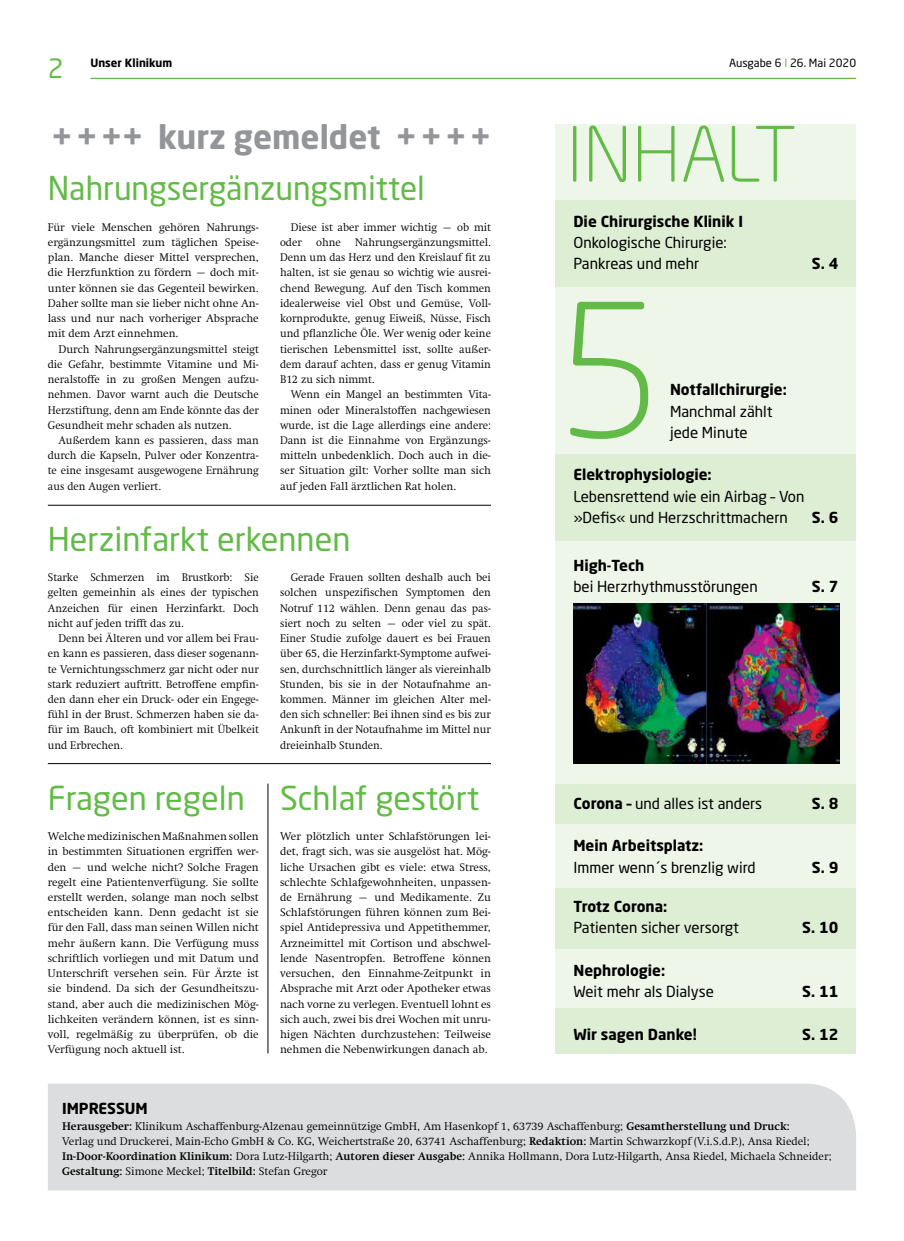
<style>
.page{position:relative;width:904px;height:1241px;background:#fff}
.page>*{position:absolute;margin:0;border:0;box-sizing:border-box;transform-origin:0 0}
.t1{font:300 183px "Neo Sans Pro";color:#62bb46}
.t2{font:300 75px "Neo Sans Pro";color:#62bb46}
.t3{font:32.5px "Neo Sans Pro";color:#62bb46}
.t4{font:700 32.5px "Neo Sans Pro";color:#939598}
.t5{font:26.25px "Neo Sans Pro";color:#62bb46}
.t6{font:15px/21.2px "Neo Sans Pro";color:#000}
.t7{font:700 15px "Neo Sans Pro";color:#000}
.t8{font:300 11.25px/15.2px "Swift LT Std";color:#000;text-align:justify}
.t9{font:11.25px "Neo Sans Pro";color:#000}
.t10{font:700 11.25px "Neo Sans Pro";color:#000}
.s1{color:#62bb46}
.s2{font-weight:700}
</style>
<div class="page">
<hr style="left:90px;top:78px;width:766px;height:1px;background:#62bb46">
<div style="left:555px;top:124px;width:301px;height:929px;background:#edf6e8"></div>
<div style="left:555px;top:887px;width:301px;height:61px;background:#deeed4"></div>
<div style="left:555px;top:1007px;width:301px;height:46px;background:#deeed4"></div>
<div style="left:555px;top:200px;width:301px;height:87px;background:#deeed4"></div>
<div style="left:555px;top:454px;width:301px;height:86px;background:#deeed4"></div>
<div style="left:555px;top:783px;width:301px;height:40px;background:#deeed4"></div>
<div style="left:48px;top:1083px;width:808px;height:107px;background:#dcddde"></div>
<hr style="left:48px;top:505px;width:443px;height:1px;background:#000">
<hr style="left:48px;top:763px;width:443px;height:1px;background:#000">
<hr style="left:268px;top:783px;width:1px;height:270px;background:#000">
<img style="left:573px;top:604px;width:266px;height:159px">
<h3 class="t5" style="left:48px;top:53px;width:17px">2</h3>
<p class="t10" style="left:90px;top:56px;width:83px">Unser Klinikum</p>
<p class="t9" style="left:729px;top:56px;width:128px">Ausgabe 6 <span class="s1">I</span> 26. Mai 2020</p>
<h3 class="t4" style="left:52px;top:116px;width:441px">+ + ++ kurz gemeldet + + + +</h3>
<h3 class="t3" style="left:48px;top:168px;width:378px">Nahrungsergänzungsmittel</h3>
<p class="t8" style="left:48px;top:219px;width:212px">Für viele Menschen gehören Nahrungs&shy;ergänzungsmittel zum täglichen Speise&shy;plan. Manche dieser Mittel versprechen, die Herzfunktion zu fördern – doch mit&shy;unter können sie das Gegenteil bewirken.<br>Daher sollte man sie lieber nicht ohne An&shy;lass und nur nach vorheriger Absprache mit dem Arzt einnehmen.</p>
<p class="t8" style="left:48px;top:341px;width:212px;text-indent:11px">Durch Nahrungsergänzungsmittel steigt die Gefahr, bestimmte Vitamine und Mi&shy;neralstoffe in zu großen Mengen aufzu&shy;nehmen. Davor warnt auch die Deutsche Herzstiftung, denn am Ende könnte das der Gesundheit mehr schaden als nutzen.</p>
<p class="t8" style="left:48px;top:432px;width:212px;text-indent:11px">Außerdem kann es passieren, dass man durch die Kapseln, Pulver oder Konzentra&shy;te eine insgesamt ausgewogene Ernährung aus den Augen verliert.</p>
<p class="t8" style="left:280px;top:219px;width:212px;text-indent:11px">Diese ist aber immer wichtig – ob mit oder</p>
<p class="t8" style="left:280px;top:235px;width:212px;text-indent:75px">Nahrungsergänzungsmittel.<br>Denn um das Herz und den Kreislauf fit zu halten, ist sie genau so wichtig wie ausrei&shy;chend Bewegung. Auf den Tisch kommen idealerweise viel Obst und Gemüse, Voll&shy;kornprodukte, genug Eiweiß, Nüsse, Fisch und pflanzliche Öle. Wer wenig oder keine tierischen Lebensmittel isst, sollte außer&shy;dem darauf achten, dass er genug Vitamin B12 zu sich nimmt.</p>
<p class="t8" style="left:280px;top:387px;width:212px;text-indent:11px">Wenn ein Mangel an bestimmten Vita&shy;minen oder Mineralstoffen nachgewiesen wurde, ist die Lage allerdings eine andere:<br>Dann ist die Einnahme von Ergänzungs&shy;mitteln unbedenklich. Doch auch in die&shy;ser Situation gilt: Vorher sollte man sich auf jeden Fall ärztlichen Rat holen.</p>
<h3 class="t3" style="left:48px;top:518px;width:304px">Herzinfarkt erkennen</h3>
<p class="t8" style="left:48px;top:570px;width:212px">Starke Schmerzen im Brustkorb: Sie gelten gemeinhin als eines der typischen Anzeichen für einen Herzinfarkt. Doch nicht auf jeden trifft das zu.</p>
<p class="t8" style="left:48px;top:630px;width:212px;text-indent:11px">Denn bei Älteren und vor allem bei Frau&shy;en kann es passieren, dass dieser sogenann&shy;te Vernichtungsschmerz gar nicht oder nur stark reduziert auftritt. Betroffene empfin&shy;den dann eher ein Druck- oder ein Engege&shy;fühl in der Brust. Schmerzen haben sie da&shy;für im Bauch, oft kombiniert mit Übelkeit und Erbrechen.</p>
<p class="t8" style="left:316px;top:235px;width:26px">ohne</p>
<p class="t8" style="left:280px;top:570px;width:212px;text-indent:11px">Gerade Frauen sollten deshalb auch bei solchen unspezifischen Symptomen den Notruf 112 wählen. Denn genau das pas&shy;siert noch zu selten – oder viel zu spät.<br>Einer Studie zufolge dauert es bei Frauen über 65, die Herzinfarkt-Symptome aufwei&shy;sen, durchschnittlich länger als viereinhalb Stunden, bis sie in der Notaufnahme an&shy;kommen. Männer im gleichen Alter mel&shy;den sich schneller: Bei ihnen sind es bis zur Ankunft in der Notaufnahme im Mittel nur dreieinhalb Stunden.</p>
<h3 class="t3" style="left:48px;top:777px;width:198px">Fragen regeln</h3>
<p class="t8" style="left:48px;top:828px;width:212px">Welche medizinischen Maßnahmen sollen in bestimmten Situationen ergriffen wer&shy;den – und welche nicht? Solche Fragen regelt eine Patientenverfügung. Sie sollte erstellt werden, solange man noch selbst entscheiden kann. Denn gedacht ist sie für den Fall, dass man seinen Willen nicht mehr äußern kann. Die Verfügung muss schriftlich vorliegen und mit Datum und Unterschrift versehen sein. Für Ärzte ist sie bindend. Da sich der Gesundheitszu&shy;stand, aber auch die medizinischen Mög&shy;lichkeiten verändern können, ist es sinn&shy;voll, regelmäßig zu überprüfen, ob die Verfügung noch aktuell ist.</p>
<h3 class="t3" style="left:280px;top:777px;width:201px">Schlaf gestört</h3>
<p class="t8" style="left:280px;top:828px;width:212px">Wer plötzlich unter Schlafstörungen lei&shy;det, fragt sich, was sie ausgelöst hat. Mög&shy;liche Ursachen gibt es viele: etwa Stress, schlechte Schlafgewohnheiten, unpassen&shy;de Ernährung – und Medikamente. Zu Schlafstörungen führen können zum Bei&shy;spiel Antidepressiva und Appetithemmer, Arzneimittel mit Cortison und abschwel&shy;lende Nasentropfen. Betroffene können versuchen, den Einnahme-Zeitpunkt in Absprache mit Arzt oder Apotheker etwas nach vorne zu verlegen. Eventuell lohnt es sich auch, zwei bis drei Wochen mit unru&shy;higen Nächten durchzustehen: Teilweise nehmen die Nebenwirkungen danach ab.</p>
<h2 class="t2" style="left:566px;top:109px;width:232px">INHALT</h2>
<h3 class="t7" style="left:573px;top:212px;width:171px">Die Chirurgische Klinik I</h3>
<h3 class="t6" style="left:573px;top:232px;width:155px">Onkologische Chirurgie:<br>Pankreas und mehr</h3>
<h3 class="t7" style="left:811px;top:254px;width:28px">S. 4</h3>
<h1 class="t1" style="left:556px;top:262px;width:108px">5</h1>
<h3 class="t7" style="left:670px;top:380px;width:118px">Notfallchirurgie:</h3>
<h3 class="t6" style="left:670px;top:400px;width:104px">Manchmal zählt jede Minute</h3>
<h3 class="t7" style="left:573px;top:465px;width:140px">Elektrophysiologie:</h3>
<h3 class="t6" style="left:573px;top:485px;width:232px">Lebensrettend wie ein Airbag – Von »Defis« und Herzschrittmachern</h3>
<h3 class="t7" style="left:811px;top:507px;width:28px">S. 6</h3>
<h3 class="t7" style="left:573px;top:555px;width:72px">High-Tech</h3>
<h3 class="t6" style="left:573px;top:576px;width:186px">bei Herzrhythmusstörungen</h3>
<h3 class="t7" style="left:811px;top:577px;width:28px">S. 7</h3>
<h3 class="t6" style="left:573px;top:792px;width:190px"><span class="s2">Corona –</span> und alles ist anders</h3>
<h3 class="t7" style="left:811px;top:793px;width:28px">S. 8</h3>
<h3 class="t7" style="left:573px;top:836px;width:131px">Mein Arbeitsplatz:</h3>
<h3 class="t6" style="left:573px;top:856px;width:184px">Immer wenn´s brenzlig wird</h3>
<h3 class="t7" style="left:811px;top:857px;width:28px">S. 9</h3>
<h3 class="t7" style="left:573px;top:896px;width:95px">Trotz Corona:</h3>
<h3 class="t6" style="left:573px;top:916px;width:167px">Patienten sicher versorgt</h3>
<h3 class="t7" style="left:802px;top:917px;width:38px">S. 10</h3>
<h3 class="t7" style="left:573px;top:960px;width:93px">Nephrologie:</h3>
<h3 class="t6" style="left:573px;top:980px;width:142px">Weit mehr als Dialyse</h3>
<h3 class="t7" style="left:802px;top:981px;width:38px">S. 11</h3>
<h3 class="t7" style="left:573px;top:1024px;width:125px">Wir sagen Danke!</h3>
<h3 class="t7" style="left:802px;top:1024px;width:38px">S. 12</h3>
<h3 class="t7" style="left:62px;top:1098px;width:87px">IMPRESSUM</h3>
<p class="t8" style="left:62px;top:1118px;width:771px;text-align:left"><span class="s2">Herausgeber:</span> Klinikum Aschaffenburg-Alzenau gemeinnützige GmbH, Am Hasenkopf 1, 63739 Aschaffenburg; <span class="s2">Gesamtherstellung und Druck:<br></span>Verlag und Druckerei, Main-Echo GmbH &amp; Co. KG, Weichertstraße 20, 63741 Aschaffenburg; <span class="s2">Redaktion:</span> Martin Schwarzkopf (V.i.S.d.P.), Ansa Riedel; <span class="s2">In-Door-Koordination Klinikum:</span> Dora Lutz-Hilgarth; <span class="s2">Autoren dieser Ausgabe:</span> Annika Hollmann, Dora Lutz-Hilgarth, Ansa Riedel, Michaela Schneider; <span class="s2">Gestaltung:</span> Simone Meckel; <span class="s2">Titelbild:</span> Stefan Gregor</p>
</div>
